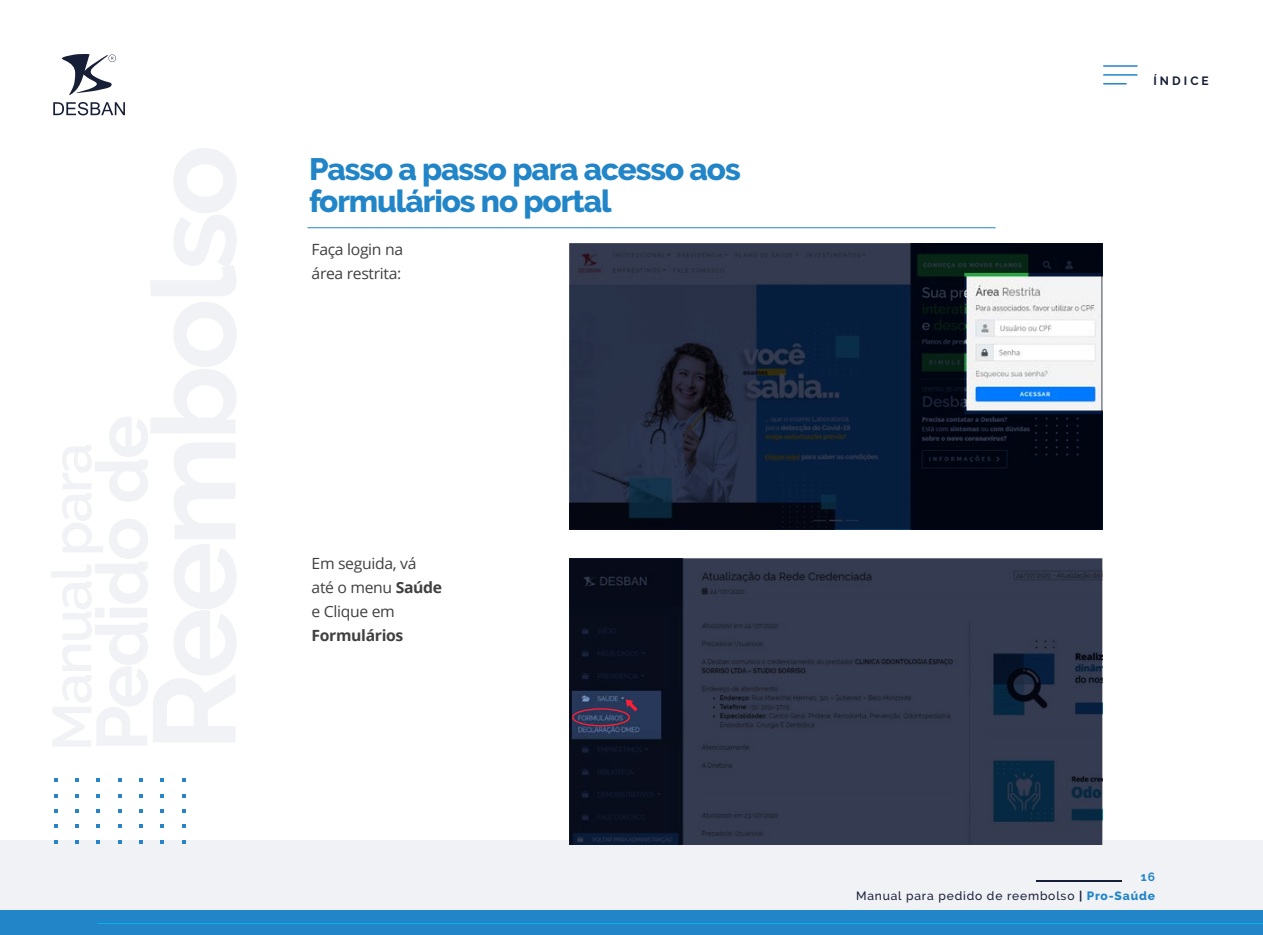
<style>
.page{position:relative;width:1263px;height:935px;background:#fff}
.page>*{position:absolute;margin:0;border:0;box-sizing:border-box;transform-origin:0 0}
.t1{font:800 30.9px/31.5px "Raleway";letter-spacing:-.035em;color:#2185c7}
.t2{font:15.45px/24px "Open Sans";letter-spacing:-.02em;color:#404040}
.t3{font:700 15.45px "Open Sans";letter-spacing:-.02em;color:#404040}
.t4{font:500 12px "Raleway";letter-spacing:.07em;color:#171e37}
.t5{font:700 12px "Raleway";letter-spacing:.255em;color:#171e37}
.t6{font:700 12px "Raleway";color:#2185c7}
.s1{font-weight:700}
.s2{font-weight:800;color:#2185c7}
</style>
<div class="page">
<div style="left:0;top:840px;width:1263px;height:94px;background:#f1f2f6"></div>
<div style="left:0;top:910px;width:1263px;height:24px;background:#2185c7"></div>
<hr style="left:98px;top:923px;width:1165px;height:1px;background:#08b3eb">
<hr style="left:1103px;top:65px;width:35px;height:2px;background:#2185c7">
<hr style="left:1103px;top:74px;width:35px;height:2px;background:#2185c7">
<svg style="left:1103px;top:83px;width:24px;height:1px"></svg>
<hr style="left:1036px;top:879px;width:86px;height:2px;background:#171e37">
<svg style="left:62px;top:54px;width:54px;height:41px"></svg>
<svg style="left:53px;top:102px;width:72px;height:13px"></svg>
<hr style="left:308px;top:227px;width:688px;height:1px;background:#2185c7">
<svg style="left:569px;top:243px;width:533px;height:286px;background:#2c374b"></svg>
<svg style="left:569px;top:558px;width:533px;height:286px;background:#293145"></svg>
<svg style="left:626px;top:699px;width:12px;height:12px"></svg>
<div style="left:572px;top:708px;width:58px;height:18px;border:1px solid #ff1e37;border-radius:50%"></div>
<svg style="left:182px;top:778px;width:3px;height:4px"></svg>
<svg style="left:161px;top:778px;width:3px;height:4px"></svg>
<svg style="left:140px;top:778px;width:3px;height:4px"></svg>
<svg style="left:118px;top:778px;width:3px;height:4px"></svg>
<svg style="left:97px;top:778px;width:3px;height:4px"></svg>
<svg style="left:75px;top:778px;width:3px;height:4px"></svg>
<svg style="left:54px;top:778px;width:3px;height:4px"></svg>
<h1 class="t1" style="left:309px;top:154px;width:433px">Passo a passo para acesso aos formulários no portal</h1>
<p class="t2" style="left:312px;top:237px;width:93px">Faça login na área restrita:</p>
<p class="t2" style="left:312px;top:550px;width:132px">Em seguida, vá até o menu <span class="s1">Saúde </span>e Clique em</p>
<p class="t3" style="left:312px;top:624px;width:93px">Formulários</p>
<p class="t5" style="left:1154px;top:73px;width:57px">ÍNDICE</p>
<p class="t6" style="left:1141px;top:869px;width:16px">16</p>
<p class="t4" style="left:856px;top:888px;width:300px">Manual para pedido de reembolso <span class="s1">|</span> <span class="s2">Pro-Saúde</span></p>
</div>
